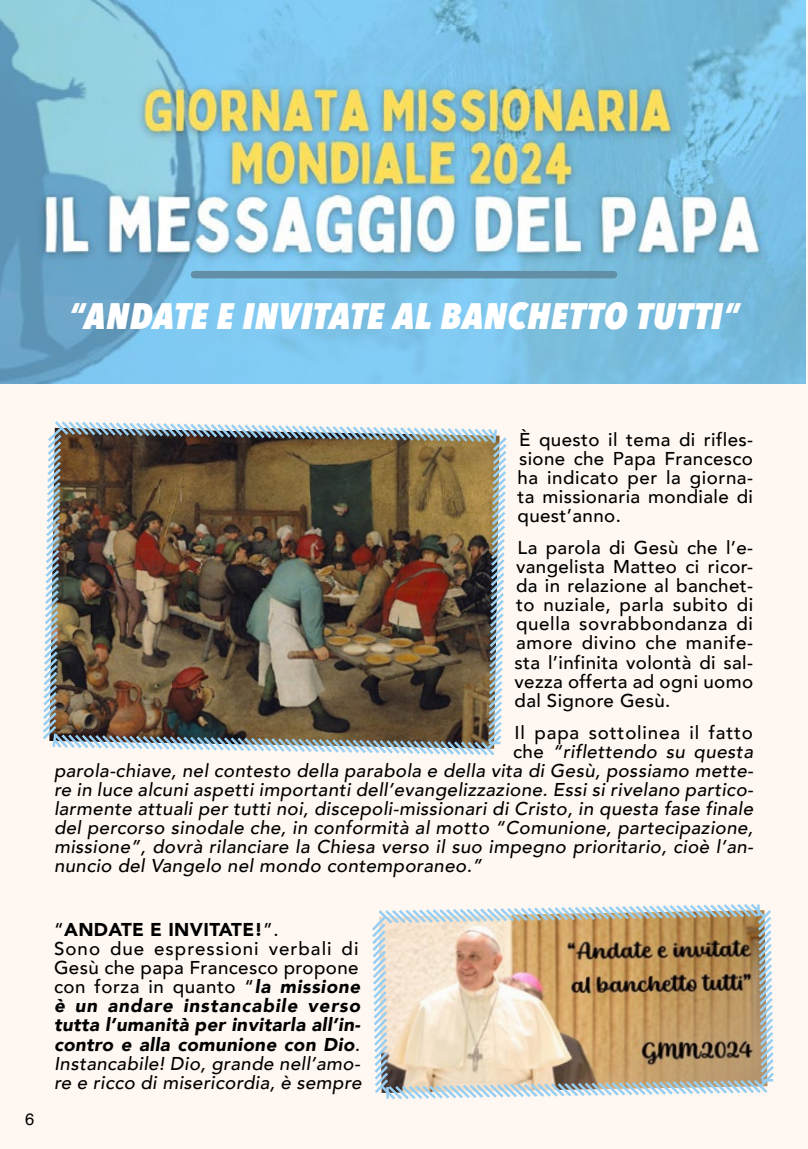
<style>
.page{position:relative;width:808px;height:1149px;background:#fff}
.page>*{position:absolute;margin:0;border:0;box-sizing:border-box;transform-origin:0 0}
.t1{font:italic 800 36.75px "Avenir Next Condensed";letter-spacing:.01em;color:#fff}
.t2{font:italic 500 18.6px "Avenir";letter-spacing:.02em;color:#000}
.t3{font:500 18.6px/19px "Avenir";letter-spacing:.02em;color:#000;text-align:justify}
.t4{font:italic 900 18.6px/19px "Avenir";letter-spacing:.02em;color:#000}
.t5{font:500 18.6px "Avenir";letter-spacing:.045em;color:#000}
.t6{font:16.5px "Helvetica";color:#000}
.s1{font-style:normal}
.s2{font-weight:500;font-style:normal}
.s3{font-weight:500}
</style>
<div class="page">
<div style="left:0;top:0;width:808px;height:1148px;background:#fff8f2"></div>
<img style="left:0;top:0;width:806px;height:383px">
<img style="left:43px;top:421px;width:464px;height:335px">
<img style="left:372px;top:903px;width:402px;height:197px">
<div style="left:194px;top:271px;width:419px;height:7px;background:#638fa6"></div>
<h1 class="t1" style="left:69px;top:293px;width:672px">“ANDATE E INVITATE AL BANCHETTO TUTTI”</h1>
<p class="t6" style="left:25px;top:1105px;width:11px">6</p>
<p class="t3" style="left:518px;top:428px;width:237px">È questo il tema di rifles&shy;sione che Papa Francesco ha indicato per la giorna&shy;ta missionaria mondiale di quest’anno.</p>
<p class="t3" style="left:514px;top:536px;width:240px">La parola di Gesù che l’e&shy;vangelista Matteo ci ricor&shy;da in relazione al banchet&shy;to nuziale, parla subito di quella sovrabbondanza di amore divino che manife&shy;sta l’infinita volontà di sal&shy;vezza offerta ad ogni uomo dal Signore Gesù.</p>
<p class="t5" style="left:514px;top:715px;width:240px">Il papa sottolinea il fatto</p>
<p class="t2" style="left:513px;top:739px;width:241px"><span class="s1">che</span> “riflettendo su questa</p>
<p class="t2" style="left:54px;top:759px;width:701px">parola-chiave, nel contesto della parabola e della vita di Gesù, possiamo mette-</p>
<p class="t2" style="left:54px;top:778px;width:701px">re in luce alcuni aspetti importanti dell’evangelizzazione. Essi si rivelano partico-</p>
<p class="t2" style="left:54px;top:797px;width:700px">larmente attuali per tutti noi, discepoli-missionari di Cristo, in questa fase finale</p>
<p class="t2" style="left:54px;top:816px;width:701px">del percorso sinodale che, in conformità al motto “Comunione, partecipazione,</p>
<p class="t2" style="left:54px;top:835px;width:701px">missione”, dovrà rilanciare la Chiesa verso il suo impegno prioritario, cioè l’an-</p>
<p class="t2" style="left:54px;top:854px;width:429px">nuncio del Vangelo nel mondo contemporaneo.”</p>
<p class="t4" style="left:54px;top:919px;width:309px"><span class="s2">“</span><span class="s1">ANDATE E INVITATE!</span><span class="s2">”.<br>Sono due espressioni verbali di<br>Gesù che papa Francesco propone con forza in quanto “</span>la missione è un andare instancabile verso tutta l’umanità per invitarla all’in&shy;contro e alla comunione con Dio<span class="s3">.<br>Instancabile! Dio, grande nell’amo&shy;re e ricco di misericordia, è sempre</span></p>
</div>
